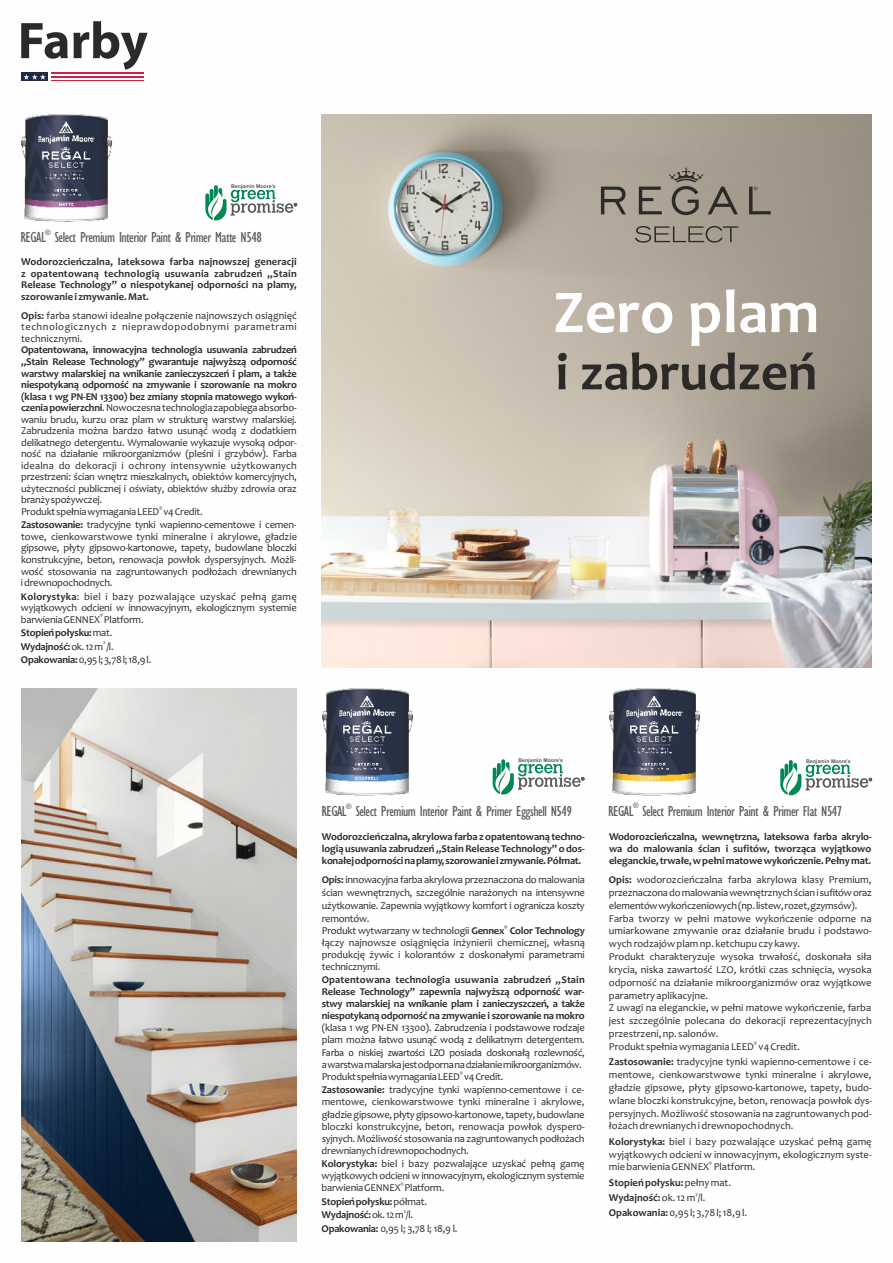
<style>
.page{position:relative;width:893px;height:1263px;background:#fff}
.page>*{position:absolute;margin:0;border:0;box-sizing:border-box;transform-origin:0 0}
.t1{font:700 61.5px "Candara";color:#fefefe}
.t2{font:700 53.25px "Candara";color:#2b2a29}
.t3{font:700 51.9px "Myriad Pro";letter-spacing:-.005em;color:#2b2a29}
.t4{font:condensed 15px "Gill Sans";letter-spacing:-.035em;color:#5b5b5b}
.t5{font:10.5px/12.8px "Candara";color:#2b2a29;text-align:justify}
.t6{font:700 10.5px/12.1px "Candara";letter-spacing:-.015em;color:#2b2a29;text-align:justify}
.t7{font:10.5px/13.5px "Candara";letter-spacing:-.02em;color:#2b2a29}
.t8{font:10.5px/13.5px "Candara";letter-spacing:.035em;color:#2b2a29}
.t9{font:condensed 7.5px "Gill Sans";color:#5b5b5b}
.t10{font:700 5.25px "Arial";color:#5b5b5b}
.t11{font:5.25px "Candara";color:#2b2a29}
.t12{font:700 5.25px "Candara";color:#2b2a29}
.s1{font-weight:700}
.s2{font-weight:400}
.s3{font-style:italic}
.s4{font-family:"Calibri"}
</style>
<div class="page">
<svg style="left:493px;top:759px;width:91px;height:35px"></svg>
<svg style="left:780px;top:760px;width:92px;height:35px"></svg>
<svg style="left:205px;top:185px;width:92px;height:35px"></svg>
<img style="left:322px;top:115px;width:550px;height:553px">
<svg style="left:601px;top:187px;width:25px;height:27px"></svg>
<svg style="left:639px;top:187px;width:23px;height:27px"></svg>
<svg style="left:669px;top:167px;width:69px;height:48px;background:#8e877a"></svg>
<svg style="left:635px;top:226px;width:103px;height:17px;background:#8f877b"></svg>
<svg style="left:749px;top:187px;width:22px;height:27px"></svg>
<hr style="left:51px;top:73px;width:93px;height:1px;background:#cd1f41">
<hr style="left:51px;top:76px;width:93px;height:1px;background:#cd1f41">
<hr style="left:51px;top:80px;width:93px;height:1px;background:#cd1f41">
<div style="left:21px;top:73px;width:27px;height:8px;background:#1e2a46"></div>
<svg style="left:23px;top:74px;width:23px;height:6px"></svg>
<img style="left:21px;top:115px;width:91px;height:106px">
<img style="left:609px;top:689px;width:91px;height:106px">
<img style="left:322px;top:689px;width:91px;height:106px">
<img style="left:21px;top:689px;width:275px;height:553px">
<h3 class="t3" style="left:18px;top:19px;width:131px">Farby</h3>
<p class="t10" style="left:231px;top:184px;width:46px">Benjamin Moore’s</p>
<p class="t9" style="left:45px;top:229px;width:7px">®</p>
<h3 class="t4" style="left:21px;top:232px;width:243px">REGAL Select Premium Interior Paint &amp; Primer Matte N548</h3>
<p class="t6" style="left:21px;top:257px;width:277px;line-height:11.6px">Wodorozcieńczalna, lateksowa farba najnowszej generacji z opatentowaną technologią usuwania zabrudzeń „Stain Release Technology” o niespotykanej odporności na plamy, szorowanie i zmywanie. Mat.</p>
<p class="t5" style="left:21px;top:311px;width:277px;line-height:11.6px"><span class="s1">Opis:</span> farba stanowi idealne połączenie najnowszych osiągnięć technologicznych z nieprawdopodobnymi parametrami technicznymi.</p>
<p class="t5" style="left:21px;top:345px;width:277px;line-height:11.6px"><span class="s1">Opatentowana, innowacyjna technologia usuwania zabrudzeń „Stain Release Technology” gwarantuje najwyższą odporność warstwy malarskiej na wnikanie zanieczyszczeń i plam, a także niespotykaną odporność na zmywanie i szorowanie na mokro (klasa 1 wg PN-EN 13300) bez zmiany stopnia matowego wykoń&shy;czeniapowierzchni</span>.Nowoczesnatechnologiazapobiegaabsorbo&shy;waniu brudu, kurzu oraz plam w strukturę warstwy malarskiej.<br>Zabrudzenia można bardzo łatwo usunąć wodą z dodatkiem delikatnego detergentu. Wymalowanie wykazuje wysoką odpor&shy;ność na działanie mikroorganizmów (pleśni i grzybów). Farba idealna do dekoracji i ochrony intensywnie użytkowanych przestrzeni: ścian wnętrz mieszkalnych, obiektów komercyjnych, użyteczności publicznej i oświaty, obiektów służby zdrowia oraz branżyspożywczej.</p>
<p class="t11" style="left:159px;top:506px;width:5px">®</p>
<p class="t7" style="left:21px;top:506px;width:277px">ProduktspełniawymaganiaLEED v4Credit.<br><span class="s1">Zastosowanie:</span> tradycyjne tynki wapienno-cementowe i cemen-</p>
<p class="t5" style="left:21px;top:532px;width:278px;line-height:11.6px">towe, cienkowarstwowe tynki mineralne i akrylowe, gładzie gipsowe, płyty gipsowo-kartonowe, tapety, budowlane bloczki konstrukcyjne, beton, renowacja powłok dyspersyjnych. Możli&shy;wość stosowania na zagruntowanych podłożach drewnianych idrewnopochodnych.</p>
<p class="t7" style="left:21px;top:591px;width:277px;line-height:11.6px"><span class="s1">Kolorystyka</span>: biel i bazy pozwalające uzyskać pełną gamę wyjątkowych odcieni w innowacyjnym, ekologicznym systemie</p>
<p class="t11" style="left:100px;top:613px;width:5px">®</p>
<p class="t7" style="left:21px;top:613px;width:124px">barwieniaGENNEX Platform.<br><span class="s1">Stopieńpołysku:</span>mat.</p>
<p class="t11" style="left:103px;top:640px;width:4px">2</p>
<p class="t8" style="left:21px;top:640px;width:132px"><span class="s1">Wydajność:</span>ok.12m /l.<br><span class="s1">Opakowania:</span>0,95l;3,78l;18,9l.</p>
<h1 class="t1" style="left:553px;top:288px;width:268px">Zero plam</h1>
<h2 class="t2" style="left:555px;top:351px;width:264px">i zabrudzeń</h2>
<p class="t10" style="left:518px;top:758px;width:46px">Benjamin Moore’s</p>
<p class="t10" style="left:806px;top:759px;width:46px">Benjamin Moore’s</p>
<p class="t9" style="left:346px;top:803px;width:7px">®</p>
<h3 class="t4" style="left:321px;top:806px;width:252px">REGAL Select Premium Interior Paint &amp; Primer Eggshell N549</h3>
<p class="t9" style="left:633px;top:803px;width:7px">®</p>
<h3 class="t4" style="left:608px;top:805px;width:236px">REGAL Select Premium Interior Paint &amp; Primer Flat N547</h3>
<p class="t6" style="left:322px;top:831px;width:264px">Wodorozcieńczalna, akrylowa farba z opatentowaną techno&shy;logią usuwania zabrudzeń „Stain Release Technology” o dos&shy;konałejodpornościnaplamy,szorowanieizmywanie.Półmat.</p>
<p class="t5" style="left:322px;top:874px;width:265px"><span class="s1">Opis:</span> innowacyjna farba akrylowa przeznaczona do malowania ścian wewnętrznych, szczególnie narażonych na intensywne użytkowanie. Zapewnia wyjątkowy komfort i ogranicza koszty remontów.</p>
<p class="t12" style="left:504px;top:925px;width:5px">®</p>
<p class="t6" style="left:322px;top:925px;width:265px;text-align:left"><span class="s2">Produkt wytwarzany w technologii</span> Gennex Color Technology <span class="s2">łączy najnowsze osiągnięcia inżynierii chemicznej, własną produkcję żywic i kolorantów z doskonałymi parametrami technicznymi.<br></span>Opatentowana technologia usuwania zabrudzeń <span class="s3">„</span>Stain Release Technology<span class="s3">”</span> zapewnia najwyższą odporność war&shy;stwy malarskiej na wnikanie plam i zanieczyszczeń, a także niespotykaną odporność na zmywanie i szorowanie na mokro</p>
<p class="t5" style="left:322px;top:1023px;width:265px;line-height:12.1px">(klasa 1 wg PN-EN 13300). Zabrudzenia i podstawowe rodzaje plam można łatwo usunąć wodą z delikatnym detergentem.<br><span class="s4">Farba o niskiej zwartości LZO</span> posiada doskonałą rozlewność, awarstwamalarskajestodpornanadziałaniemikroorganizmów.</p>
<p class="t11" style="left:460px;top:1071px;width:5px">®</p>
<p class="t5" style="left:322px;top:1071px;width:264px;line-height:13.5px">ProduktspełniawymaganiaLEED v4Credit.<br><span class="s1">Zastosowanie:</span> tradycyjne tynki wapienno-cementowe i ce-</p>
<p class="t5" style="left:322px;top:1097px;width:265px;line-height:12px">mentowe, cienkowarstwowe tynki mineralne i akrylowe, gładziegipsowe,płytygipsowo-kartonowe,tapety,budowlane bloczki konstrukcyjne, beton, renowacja powłok dysper0- syjnych. Możliwość stosowania na zagruntowanych podłożach drewnianychidrewnopochodnych.</p>
<p class="t7" style="left:322px;top:1159px;width:264px;line-height:12px"><span class="s1">Kolorystyka:</span> biel i bazy pozwalające uzyskać pełną gamę wyjątkowych odcieni w innowacyjnym, ekologicznym systemie</p>
<p class="t11" style="left:400px;top:1182px;width:5px">®</p>
<p class="t7" style="left:322px;top:1182px;width:124px">barwieniaGENNEX Platform.<br><span class="s1">Stopieńpołysku:</span>półmat.</p>
<p class="t11" style="left:404px;top:1209px;width:4px">2</p>
<p class="t5" style="left:322px;top:1209px;width:137px;line-height:13.5px"><span class="s1">Wydajność:</span>ok.12m /l.<br><span class="s1">Opakowania:</span> 0,95 l; 3,78 l; 18,9 l.</p>
<p class="t6" style="left:609px;top:831px;width:264px">Wodorozcieńczalna, wewnętrzna, lateksowa farba akrylo&shy;wa do malowania ścian i sufitów, tworząca wyjątkowo eleganckie,trwałe,wpełnimatowewykończenie.Pełnymat.</p>
<p class="t5" style="left:609px;top:874px;width:264px;text-align:left"><span class="s1">Opis:</span> wodorozcieńczalna farba akrylowa klasy Premium, przeznaczonadomalowaniawewnętrznychściani sufitóworaz elementówwykończeniowych(np.listew,rozet,gzymsów).<br>Farba tworzy w pełni matowe wykończenie odporne na umiarkowane zmywanie oraz działanie brudu i podstawo&shy;wych rodzajów plam np. ketchupu czy kawy.<br>Produkt charakteryzuje wysoka trwałość, doskonała siła krycia, niska zawartość LZO, krótki czas schnięcia, wysoka odporność na działanie mikroorganizmów oraz wyjątkowe parametry aplikacyjne.<br>Z uwagi na eleganckie, w pełni matowe wykończenie, farba jest szczególnie polecana do dekoracji reprezentacyjnych przestrzeni, np. salonów.</p>
<p class="t11" style="left:754px;top:1041px;width:5px">®</p>
<p class="t5" style="left:609px;top:1040px;width:264px;line-height:15.5px">Produkt spełnia wymagania LEED v4 Credit.<br><span class="s1">Zastosowanie:</span> tradycyjne tynki wapienno-cementowe i ce-</p>
<p class="t5" style="left:609px;top:1069px;width:265px">mentowe, cienkowarstwowe tynki mineralne i akrylowe, gładzie gipsowe, płyty gipsowo-kartonowe, tapety, budo&shy;wlane bloczki konstrukcyjne, beton, renowacja powłok dys&shy;persyjnych. Możliwość stosowania na zagruntowanych pod&shy;łożach drewnianych i drewnopochodnych.</p>
<p class="t5" style="left:609px;top:1136px;width:264px"><span class="s1">Kolorystyka:</span> biel i bazy pozwalające uzyskać pełną gamę wyjątkowych odcieni w innowacyjnym, ekologicznym syste-</p>
<p class="t11" style="left:709px;top:1161px;width:5px">®</p>
<p class="t5" style="left:609px;top:1160px;width:148px;line-height:15.5px">mie barwienia GENNEX Platform.<br><span class="s1">Stopień połysku:</span>pełny mat.</p>
<p class="t11" style="left:695px;top:1192px;width:4px">2</p>
<p class="t5" style="left:609px;top:1191px;width:140px;line-height:15.5px"><span class="s1">Wydajność:</span>ok. 12 m /l.<br><span class="s1">Opakowania:</span>0,95 l; 3,78 l; 18,9 l.</p>
</div>
